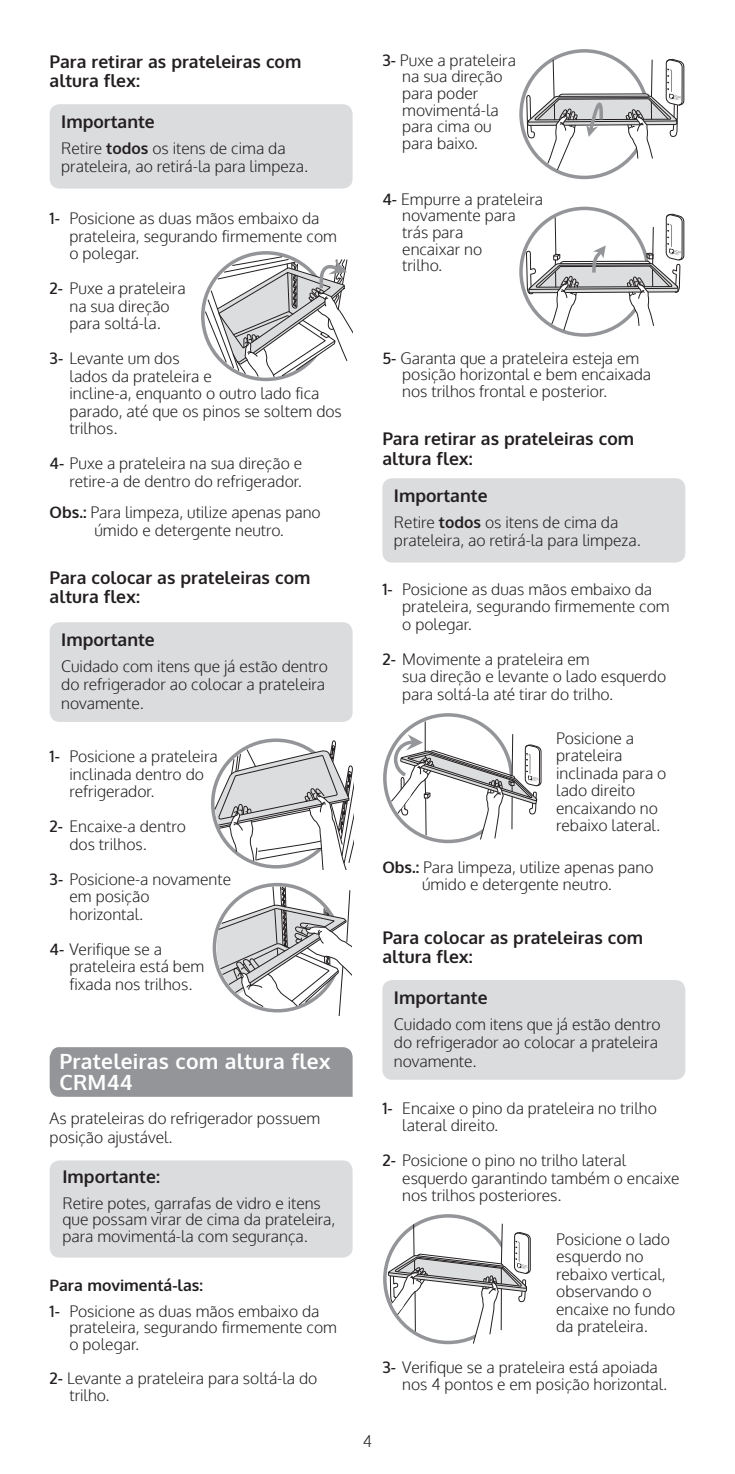
<style>
.page{position:relative;width:735px;height:1474px;background:#fff}
.page>*{position:absolute;margin:0;border:0;box-sizing:border-box;transform-origin:0 0}
.t1{font:700 21px/21px "Oxygen";letter-spacing:.01em;color:#fff}
.t2{font:700 17.5px/19.2px "Oxygen";color:#231f20}
.t3{font:300 15.75px/17.5px "Oxygen";color:#231f20}
.s1{font-weight:700}
.s2{font-weight:500}
</style>
<div class="page">
<div style="left:50px;top:104px;width:302px;height:85px;background:#dbdcde;border-radius:10px"></div>
<svg style="left:205px;top:256px;width:147px;height:126px"></svg>
<div style="left:50px;top:622px;width:302px;height:100px;background:#dbdcde;border-radius:10px"></div>
<svg style="left:214px;top:714px;width:139px;height:155px"></svg>
<svg style="left:212px;top:886px;width:139px;height:129px"></svg>
<div style="left:50px;top:1047px;width:302px;height:49px;background:#939598"></div>
<div style="left:50px;top:1160px;width:302px;height:97px;background:#dbdcde;border-radius:10px"></div>
<div style="left:382px;top:478px;width:303px;height:84px;background:#dbdcde;border-radius:10px"></div>
<div style="left:382px;top:980px;width:303px;height:99px;background:#dbdcde;border-radius:10px"></div>
<svg style="left:525px;top:49px;width:159px;height:514px"></svg>
<div style="left:383px;top:713px;width:130px;height:130px;border:4px solid #939598;border-radius:50%"></div>
<svg style="left:390px;top:722px;width:152px;height:119px"></svg>
<svg style="left:387px;top:1223px;width:144px;height:120px"></svg>
<p class="t2" style="left:50px;top:51px;width:253px">Para retirar as prateleiras com altura flex:</p>
<p class="t2" style="left:61px;top:112px;width:95px">Importante</p>
<p class="t3" style="left:61px;top:139px;width:248px">Retire <span class="s1">todos</span> os itens de cima da prateleira, ao retirá-la para limpeza.</p>
<p class="t3" style="left:69px;top:209px;width:269px;text-indent:-20px"><span class="s2">1-</span> Posicione as duas mãos embaixo da prateleira, segurando firmemente com o polegar.</p>
<p class="t3" style="left:50px;top:279px;width:137px;text-align:center"><span class="s2">2-</span> Puxe a prateleira na sua direção<br>para soltá-la.</p>
<p class="t3" style="left:69px;top:349px;width:274px;text-indent:-20px"><span class="s2">3-</span> Levante um dos<br>lados da prateleira e<br>incline-a, enquanto o outro lado fica parado, até que os pinos se soltem dos trilhos.</p>
<p class="t3" style="left:50px;top:454px;width:254px;text-align:right"><span class="s2">4-</span> Puxe a prateleira na sua direção e retire-a de dentro do refrigerador.</p>
<p class="t3" style="left:50px;top:503px;width:272px;text-align:center"><span class="s1">Obs.:</span> Para limpeza, utilize apenas pano úmido e detergente neutro.</p>
<p class="t2" style="left:50px;top:567px;width:262px">Para colocar as prateleiras com altura flex:</p>
<p class="t2" style="left:61px;top:629px;width:95px">Importante</p>
<p class="t3" style="left:61px;top:657px;width:268px">Cuidado com itens que já estão dentro do refrigerador ao colocar a prateleira</p>
<p class="t3" style="left:61px;top:694px;width:84px">novamente.</p>
<p class="t3" style="left:69px;top:747px;width:150px;text-indent:-20px"><span class="s2">1-</span> Posicione a prateleira inclinada dentro do refrigerador.</p>
<p class="t3" style="left:69px;top:817px;width:118px;text-indent:-20px"><span class="s2">2-</span> Encaixe-a dentro dos trilhos.</p>
<p class="t3" style="left:69px;top:869px;width:163px;text-indent:-20px"><span class="s2">3-</span> Posicione-a novamente em posição<br>horizontal.</p>
<p class="t3" style="left:69px;top:939px;width:136px;text-indent:-20px"><span class="s2">4-</span> Verifique se a prateleira está bem fixada nos trilhos.</p>
<h1 class="t1" style="left:60px;top:1050px;width:272px">Prateleiras com altura flex<br>CRM44</h1>
<p class="t3" style="left:50px;top:1108px;width:272px;line-height:19.2px">As prateleiras do refrigerador possuem posição ajustável.</p>
<p class="t2" style="left:62px;top:1166px;width:99px">Importante:</p>
<p class="t3" style="left:62px;top:1193px;width:274px;line-height:16.6px">Retire potes, garrafas de vidro e itens que possam virar de cima da prateleira, para movimentá-la com segurança.</p>
<p class="t3" style="left:50px;top:1272px;width:271px;line-height:25.4px"><span class="s1">Para movimentá-las:<br></span><span class="s2">1-</span> Posicione as duas mãos embaixo da</p>
<p class="t3" style="left:69px;top:1318px;width:269px;line-height:16.6px">prateleira, segurando firmemente com o polegar.</p>
<p class="t3" style="left:69px;top:1369px;width:249px;line-height:16.6px;text-indent:-20px"><span class="s2">2-</span> Levante a prateleira para soltá-la do trilho.</p>
<p class="t3" style="left:402px;top:51px;width:115px;line-height:16.6px;text-indent:-20px"><span class="s2">3-</span> Puxe a prateleira na sua direção para poder movimentá-la para cima ou para baixo.</p>
<p class="t3" style="left:402px;top:190px;width:142px;line-height:16.6px;text-indent:-20px"><span class="s2">4-</span> Empurre a prateleira novamente para trás para<br>encaixar no<br>trilho.</p>
<p class="t3" style="left:402px;top:349px;width:250px;line-height:16.6px;text-indent:-20px"><span class="s2">5-</span> Garanta que a prateleira esteja em posição horizontal e bem encaixada nos trilhos frontal e posterior.</p>
<p class="t2" style="left:382px;top:429px;width:253px">Para retirar as prateleiras com altura flex:</p>
<p class="t2" style="left:394px;top:485px;width:95px">Importante</p>
<p class="t3" style="left:394px;top:513px;width:248px">Retire <span class="s1">todos</span> os itens de cima da prateleira, ao retirá-la para limpeza.</p>
<p class="t3" style="left:402px;top:579px;width:269px;text-indent:-20px"><span class="s2">1-</span> Posicione as duas mãos embaixo da prateleira, segurando firmemente com o polegar.</p>
<p class="t3" style="left:402px;top:649px;width:265px;text-indent:-20px"><span class="s2">2-</span> Movimente a prateleira em<br>sua direção e levante o lado esquerdo para soltá-la até tirar do trilho.</p>
<p class="t3" style="left:556px;top:728px;width:112px">Posicione a prateleira inclinada para o lado direito encaixando no rebaixo lateral.</p>
<p class="t3" style="left:382px;top:857px;width:272px;text-align:center"><span class="s1">Obs.:</span> Para limpeza, utilize apenas pano úmido e detergente neutro.</p>
<p class="t2" style="left:382px;top:927px;width:262px">Para colocar as prateleiras com altura flex:</p>
<p class="t2" style="left:394px;top:987px;width:95px">Importante</p>
<p class="t3" style="left:394px;top:1015px;width:268px">Cuidado com itens que já estão dentro do refrigerador ao colocar a prateleira</p>
<p class="t3" style="left:394px;top:1052px;width:84px">novamente.</p>
<p class="t3" style="left:402px;top:1098px;width:256px;text-indent:-20px"><span class="s2">1-</span> Encaixe o pino da prateleira no trilho lateral direito.</p>
<p class="t3" style="left:402px;top:1151px;width:278px;text-indent:-20px"><span class="s2">2-</span> Posicione o pino no trilho lateral esquerdo garantindo também o encaixe nos trilhos posteriores.</p>
<p class="t3" style="left:556px;top:1229px;width:120px">Posicione o lado esquerdo no rebaixo vertical, observando o encaixe no fundo da prateleira.</p>
<p class="t3" style="left:402px;top:1357px;width:266px;text-indent:-20px"><span class="s2">3-</span> Verifique se a prateleira está apoiada nos 4 pontos e em posição horizontal.</p>
<p class="t3" style="left:363px;top:1432px;width:11px">4</p>
</div>
